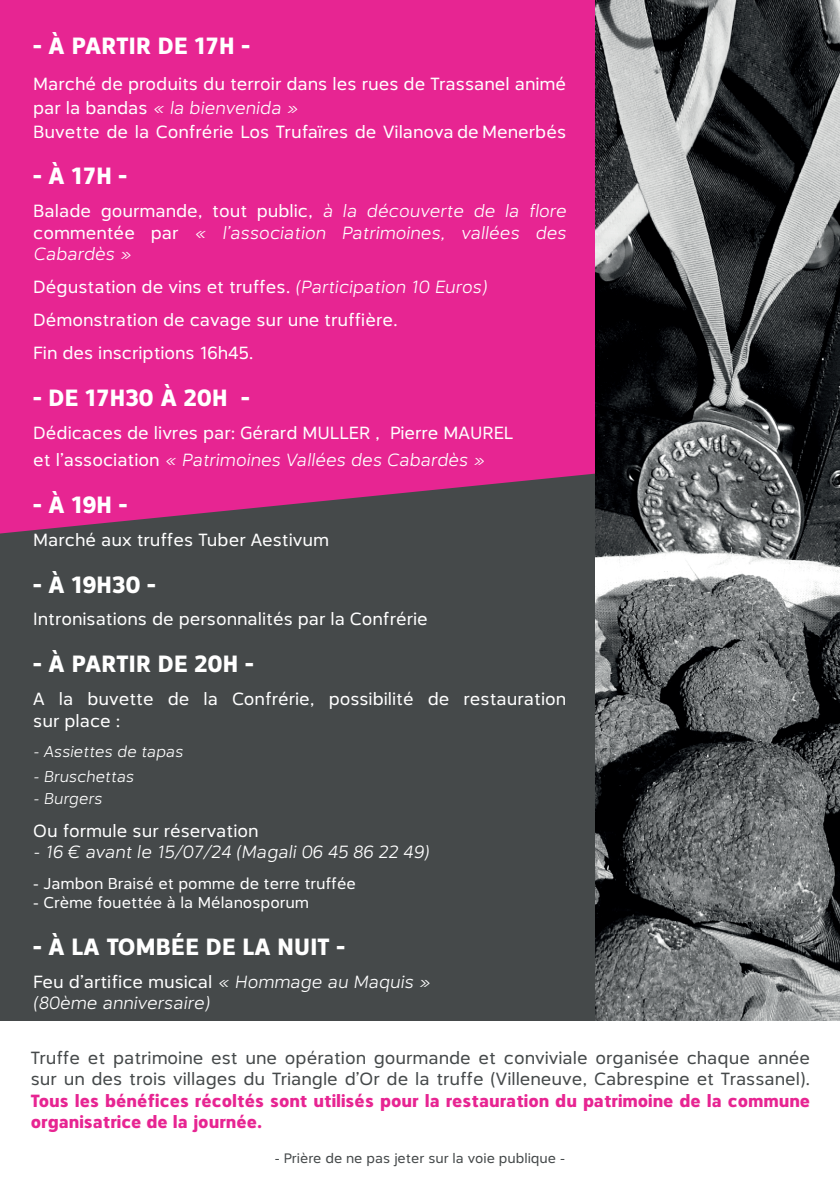
<style>
.page{position:relative;width:840px;height:1191px;background:#fff}
.page>*{position:absolute;margin:0;border:0;box-sizing:border-box;transform-origin:0 0}
.t1{font:900 24px "Catesque";letter-spacing:.005em;color:#fff}
.t2{font:18px/24px "Catesque";color:#fff}
.t3{font:italic 300 18px/21.6px "Catesque";color:#fff;text-align:justify}
.t4{font:18px/21.6px "Catesque";color:#45494a}
.t5{font:900 18px/21.6px "Catesque";color:#e72592}
.t6{font:16px "Catesque";color:#fff}
.t7{font:italic 300 16px "Catesque";color:#fff}
.t8{font:14px "Catesque";color:#45494a}
.s1{font-weight:300;font-style:italic}
.s2{font-weight:400;font-style:normal}
</style>
<div class="page">
<div style="left:0;top:0;width:839px;height:1020px;background:#45494a"></div>
<div style="left:0;top:0;width:595px;height:533px;background:#e72592"></div>
<img style="left:595px;top:0;width:244px;height:1020px">
<h1 class="t1" style="left:33px;top:32px;width:218px">- À PARTIR DE 17H -</h1>
<p class="t2" style="left:33px;top:71px;width:534px">Marché de produits du terroir dans les rues de Trassanel animé par la bandas <span class="s1">« la bienvenida »<br></span>Buvette de la Confrérie Los Trufaïres de Vilanova de Menerbés</p>
<h1 class="t1" style="left:33px;top:162px;width:95px">- À 17H -</h1>
<p class="t3" style="left:33px;top:200px;width:534px"><span class="s2">Balade gourmande, tout public,</span> à la découverte de la flore <span class="s2">commentée par</span> « l’association Patrimoines, vallées des Cabardès »</p>
<p class="t2" style="left:33px;top:271px;width:454px;line-height:33px">Dégustation de vins et truffes. <span class="s1">(Participation 10 Euros)<br></span>Démonstration de cavage sur une truffière.<br>Fin des inscriptions 16h45.</p>
<h1 class="t1" style="left:33px;top:384px;width:218px">- DE 17H30 À 20H -</h1>
<p class="t2" style="left:33px;top:419px;width:481px;line-height:27.2px">Dédicaces de livres par: Gérard MULLER , Pierre MAUREL et l’association <span class="s1">« Patrimoines Vallées des Cabardès »</span></p>
<h1 class="t1" style="left:33px;top:491px;width:95px">- À 19H -</h1>
<p class="t2" style="left:33px;top:527px;width:297px">Marché aux truffes Tuber Aestivum</p>
<h1 class="t1" style="left:33px;top:570px;width:124px">- À 19H30 -</h1>
<p class="t2" style="left:33px;top:607px;width:396px">Intronisations de personnalités par la Confrérie</p>
<h1 class="t1" style="left:33px;top:650px;width:222px">- À PARTIR DE 20H -</h1>
<p class="t2" style="left:33px;top:688px;width:534px;line-height:21.6px">A la buvette de la Confrérie, possibilité de restauration sur place :</p>
<p class="t7" style="left:33px;top:742px;width:151px">- Assiettes de tapas</p>
<p class="t7" style="left:33px;top:767px;width:102px">- Bruschettas</p>
<p class="t7" style="left:33px;top:789px;width:70px">- Burgers</p>
<p class="t2" style="left:33px;top:818px;width:227px">Ou formule sur réservation</p>
<p class="t3" style="left:33px;top:841px;width:396px">- 16 € avant le 15/07/24 (Magali 06 45 86 22 49)</p>
<p class="t6" style="left:33px;top:874px;width:324px">- Jambon Braisé et pomme de terre truffée</p>
<p class="t6" style="left:33px;top:893px;width:277px">- Crème fouettée à la Mélanosporum</p>
<h1 class="t1" style="left:33px;top:932px;width:313px">- À LA TOMBÉE DE LA NUIT -</h1>
<p class="t3" style="left:33px;top:970px;width:398px"><span class="s2">Feu d’artifice musical</span> « Hommage au Maquis » (80ème anniversaire)</p>
<p class="t4" style="left:31px;top:1046px;width:780px">Truffe et patrimoine est une opération gourmande et conviviale organisée chaque année sur un des trois villages du Triangle d’Or de la truffe (Villeneuve, Cabrespine et Trassanel).</p>
<p class="t5" style="left:31px;top:1089px;width:780px">Tous les bénéfices récoltés sont utilisés pour la restauration du patrimoine de la commune organisatrice de la journée.</p>
<p class="t8" style="left:275px;top:1149px;width:291px">- Prière de ne pas jeter sur la voie publique -</p>
</div>
